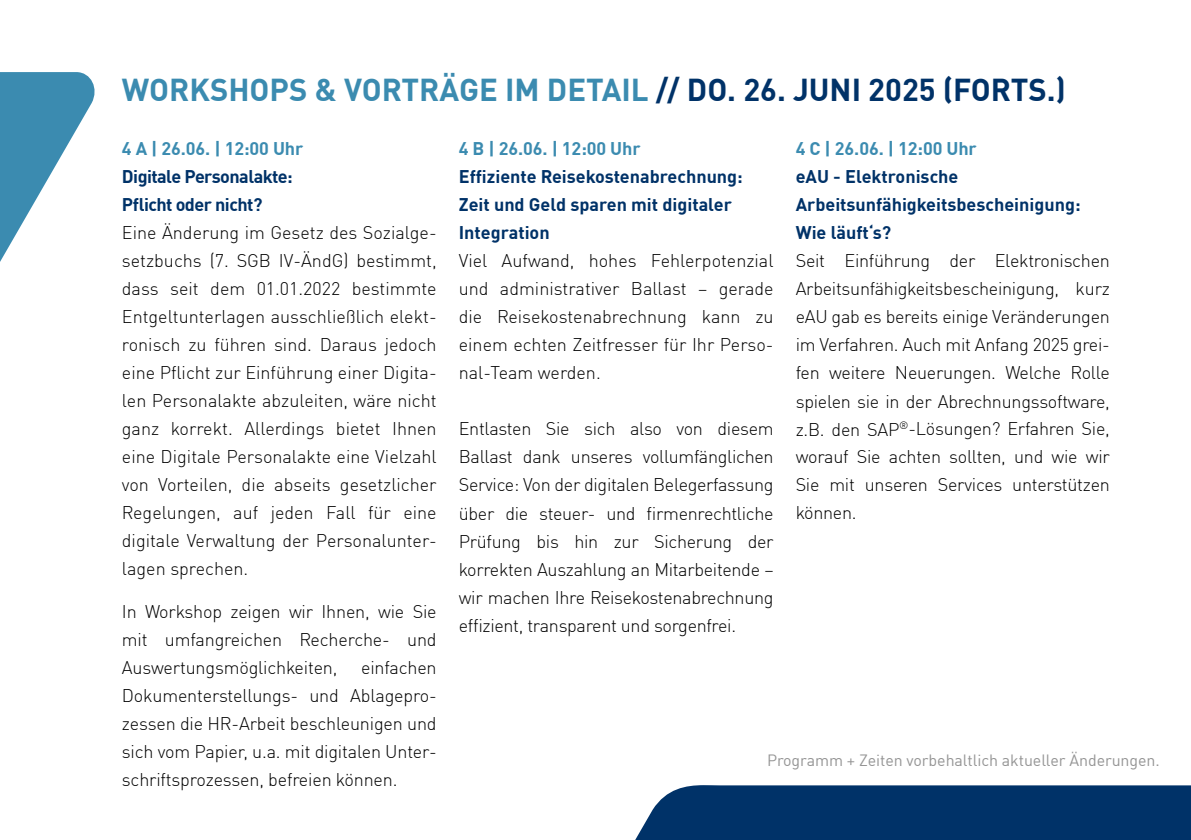
<style>
.page{position:relative;width:1191px;height:840px;background:#fff}
.page>*{position:absolute;margin:0;border:0;box-sizing:border-box;transform-origin:0 0}
.t1{font:700 31px "DIN Offc";color:#3b8bb0}
.t2{font:300 18px/28px "DIN Offc";letter-spacing:-.01em;color:#000;text-align:justify}
.t3{font:700 18px/28px "DIN Offc";color:#003268}
.t4{font:700 18px "DIN Offc";letter-spacing:-.005em;color:#3b8bb0}
.t5{font:700 18px/28px "DIN Offc";letter-spacing:-.03em;color:#003268}
.t6{font:16px "DIN Offc";letter-spacing:-.005em;color:#959595}
.s1{color:#003268}
</style>
<div class="page">
<svg style="left:0;top:72px;width:95px;height:190px"></svg>
<div style="left:635px;top:785px;width:556px;height:54px;background:#003268"></div>
<h1 class="t1" style="left:122px;top:69px;width:945px">WORKSHOPS &amp; VORTRÄGE IM DETAIL <span class="s1">// DO. 26. JUNI 2025 (FORTS.)</span></h1>
<p class="t4" style="left:122px;top:136px;width:183px">4 A | 26.06. | 12:00 Uhr</p>
<p class="t5" style="left:122px;top:161px;width:172px">Digitale Personalakte:<br>Pflicht oder nicht?</p>
<p class="t2" style="left:122px;top:218px;width:316px">Eine Änderung im Gesetz des Sozialge&shy;setzbuchs (7. SGB IV-ÄndG) bestimmt, dass seit dem 01.01.2022 bestimmte Entgeltunterlagen ausschließlich elekt&shy;ronisch zu führen sind. Daraus jedoch eine Pflicht zur Einführung einer Digita&shy;len Personalakte abzuleiten, wäre nicht ganz korrekt. Allerdings bietet Ihnen eine Digitale Personalakte eine Vielzahl von Vorteilen, die abseits gesetzlicher Regelungen, auf jeden Fall für eine digitale Verwaltung der Personalunter&shy;lagen sprechen.</p>
<p class="t2" style="left:122px;top:596px;width:316px">In Workshop zeigen wir Ihnen, wie Sie mit umfangreichen Recherche- und Auswertungsmöglichkeiten,</p>
<p class="t4" style="left:459px;top:137px;width:183px">4 B | 26.06. | 12:00 Uhr</p>
<p class="t3" style="left:459px;top:162px;width:285px">Effiziente Reisekostenabrechnung:<br>Zeit und Geld sparen mit digitaler<br>Integration</p>
<p class="t2" style="left:459px;top:246px;width:316px">Viel Aufwand, hohes Fehlerpotenzial und administrativer Ballast – gerade die Reisekostenabrechnung kann zu einem echten Zeitfresser für Ihr Perso&shy;nal-Team werden.</p>
<p class="t4" style="left:795px;top:137px;width:183px">4 C | 26.06. | 12:00 Uhr</p>
<p class="t3" style="left:795px;top:162px;width:286px">eAU - Elektronische<br>Arbeitsunfähigkeitsbescheinigung:<br>Wie läuft‘s?</p>
<p class="t2" style="left:795px;top:246px;width:316px">Seit Einführung der Elektronischen Arbeitsunfähigkeitsbescheinigung, kurz eAU gab es bereits einige Veränderungen im Verfahren. Auch mit Anfang 2025 grei&shy;fen weitere Neuerungen. Welche Rolle spielen sie in der Abrechnungssoftware, z.B. den SAP<sup>®</sup>-Lösungen? Erfahren Sie, worauf Sie achten sollten, und wie wir Sie mit unseren Services unterstützen können.</p>
<p class="t2" style="left:459px;top:414px;width:316px">Entlasten Sie sich also von diesem Ballast dank unseres vollumfänglichen Service: Von der digitalen Belegerfassung über die steuer- und firmenrechtliche Prüfung bis hin zur Sicherung der korrekten Auszahlung an Mitarbeitende – wir machen Ihre Reisekostenabrechnung effizient, transparent und sorgenfrei.</p>
<p class="t2" style="left:122px;top:652px;width:316px;text-indent:239px">einfachen Dokumenterstellungs- und Ablagepro&shy;zessen die HR-Arbeit beschleunigen und sich vom Papier, u.a. mit digitalen Unter&shy;schriftsprozessen, befreien können.</p>
<p class="t6" style="left:767px;top:750px;width:394px">Programm + Zeiten vorbehaltlich aktueller Änderungen.</p>
</div>
